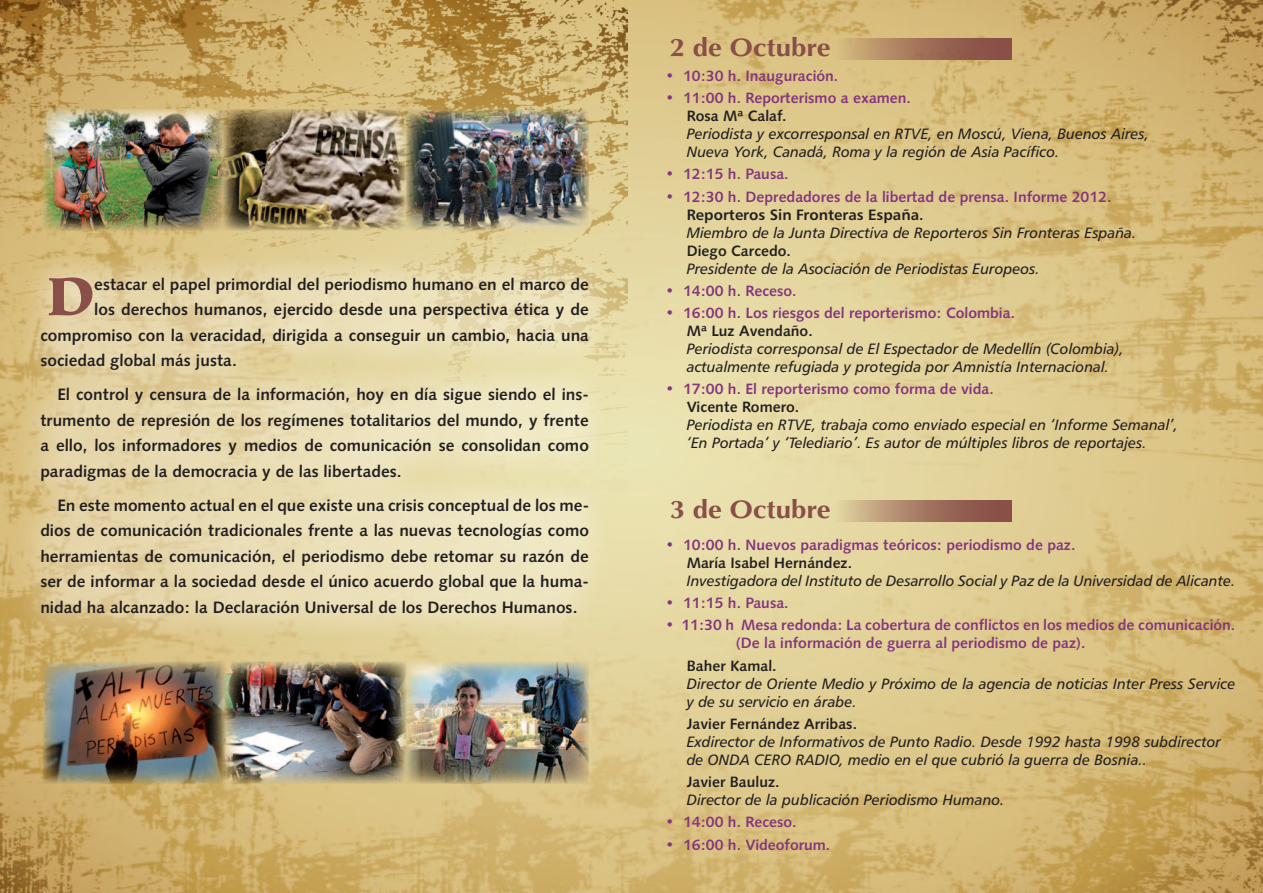
<style>
.page{position:relative;width:1263px;height:893px;background:#fff}
.page>*{position:absolute;margin:0;border:0;box-sizing:border-box;transform-origin:0 0}
.t1{font:900 53.1px "Hiroshige";color:#894f48}
.t2{font:700 25.5px "Optima";color:#894f48;scale:1.09 1}
.t3{font:16.5px/25.5px "Humanist 531 BT Bold A";color:#231f20;text-align:justify}
.t4{font:15px/18px "Humanist 777 BT Italic B";color:#231f20}
.t5{font:15px/18px "Humanist 531 BT Bold A";color:#84357d}
.t6{font:15px "Humanist 531 BT Bold A";color:#231f20}
.t7{font:15px "Humanist 777 BT Bold B";color:#231f20}
</style>
<div class="page">
<img style="left:0;top:0;width:1263px;height:893px">
<svg style="left:836px;top:38px;width:175px;height:21px;background:#a6785b"></svg>
<svg style="left:836px;top:501px;width:175px;height:21px;background:#aa8068"></svg>
<img style="left:0;top:0;width:627px;height:498px">
<div style="left:14px;top:250px;width:601px;height:391px;background:#fff;opacity:.75"></div>
<img style="left:43px;top:109px;width:546px;height:122px">
<img style="left:43px;top:662px;width:546px;height:122px">
<h1 class="t1" style="left:47px;top:264px;width:49px">D</h1>
<p class="t3" style="left:94px;top:271px;width:496px">estacar el papel primordial del periodismo humano en el marco de</p>
<p class="t3" style="left:94px;top:296px;width:496px">los derechos humanos, ejercido desde una perspectiva ética y de</p>
<p class="t3" style="left:40px;top:322px;width:550px">compromiso con la veracidad, dirigida a conseguir un cambio, hacia una</p>
<p class="t3" style="left:40px;top:347px;width:198px">sociedad global más justa.</p>
<p class="t3" style="left:40px;top:381px;width:550px;text-indent:17px">El control y censura de la información, hoy en día sigue siendo el ins&shy;trumento de represión de los regímenes totalitarios del mundo, y frente a ello, los informadores y medios de comunicación se consolidan como paradigmas de la democracia y de las libertades.</p>
<p class="t3" style="left:40px;top:492px;width:550px;text-indent:17px">En este momento actual en el que existe una crisis conceptual de los me&shy;dios de comunicación tradicionales frente a las nuevas tecnologías como herramientas de comunicación, el periodismo debe retomar su razón de ser de informar a la sociedad desde el único acuerdo global que la huma&shy;nidad ha alcanzado: la Declaración Universal de los Derechos Humanos.</p>
<h2 class="t2" style="left:670px;top:32px;width:149px">2 de Octubre</h2>
<p class="t5" style="left:665px;top:67px;width:174px">• 10:30 h. Inauguración.</p>
<p class="t5" style="left:665px;top:89px;width:247px">• 11:00 h. Reporterismo a examen.</p>
<p class="t6" style="left:687px;top:107px;width:101px">Rosa Mª Calaf.</p>
<p class="t4" style="left:687px;top:125px;width:464px">Periodista y excorresponsal en RTVE, en Moscú, Viena, Buenos Aires,<br>Nueva York, Canadá, Roma y la región de Asia Pacífico.</p>
<p class="t5" style="left:665px;top:165px;width:125px">• 12:15 h. Pausa.</p>
<p class="t5" style="left:665px;top:187px;width:447px">• 12:30 h. Depredadores de la libertad de prensa. Informe 2012.</p>
<p class="t7" style="left:687px;top:205px;width:238px">Reporteros Sin Fronteras España.</p>
<p class="t4" style="left:687px;top:223px;width:451px">Miembro de la Junta Directiva de Reporteros Sin Fronteras España.</p>
<p class="t6" style="left:687px;top:241px;width:106px">Diego Carcedo.</p>
<p class="t4" style="left:687px;top:259px;width:355px">Presidente de la Asociación de Periodistas Europeos.</p>
<p class="t5" style="left:665px;top:281px;width:133px">• 14:00 h. Receso.</p>
<p class="t5" style="left:665px;top:304px;width:351px">• 16:00 h. Los riesgos del reporterismo: Colombia.</p>
<p class="t6" style="left:687px;top:322px;width:127px">Mª Luz Avendaño.</p>
<p class="t4" style="left:687px;top:340px;width:438px">Periodista corresponsal de El Espectador de Medellín (Colombia), actualmente refugiada y protegida por Amnistía Internacional.</p>
<p class="t5" style="left:665px;top:380px;width:330px">• 17:00 h. El reporterismo como forma de vida.</p>
<p class="t6" style="left:687px;top:398px;width:114px">Vicente Romero.</p>
<p class="t4" style="left:687px;top:416px;width:493px">Periodista en RTVE, trabaja como enviado especial en ‘Informe Semanal’, ‘En Portada’ y ‘Telediario’. Es autor de múltiples libros de reportajes.</p>
<h2 class="t2" style="left:670px;top:495px;width:149px">3 de Octubre</h2>
<p class="t5" style="left:665px;top:535px;width:411px">• 10:00 h. Nuevos paradigmas teóricos: periodismo de paz.</p>
<p class="t6" style="left:687px;top:553px;width:167px">María Isabel Hernández.</p>
<p class="t4" style="left:687px;top:571px;width:550px">Investigadora del Instituto de Desarrollo Social y Paz de la Universidad de Alicante.</p>
<p class="t5" style="left:665px;top:594px;width:125px">• 11:15 h. Pausa.</p>
<p class="t5" style="left:736px;top:616px;width:501px;text-indent:-70px">• 11:30 h Mesa redonda: La cobertura de conflictos en los medios de comunicación. (De la información de guerra al periodismo de paz).</p>
<p class="t6" style="left:687px;top:656px;width:91px">Baher Kamal.</p>
<p class="t4" style="left:687px;top:674px;width:550px">Director de Oriente Medio y Próximo de la agencia de noticias Inter Press Service y de su servicio en árabe.</p>
<p class="t6" style="left:687px;top:714px;width:172px">Javier Fernández Arribas.</p>
<p class="t4" style="left:687px;top:732px;width:536px">Exdirector de Informativos de Punto Radio. Desde 1992 hasta 1998 subdirector de ONDA CERO RADIO, medio en el que cubrió la guerra de Bosnia..</p>
<p class="t6" style="left:687px;top:773px;width:94px">Javier Bauluz.</p>
<p class="t4" style="left:687px;top:791px;width:319px">Director de la publicación Periodismo Humano.</p>
<p class="t5" style="left:665px;top:813px;width:133px">• 14:00 h. Receso.</p>
<p class="t5" style="left:665px;top:835px;width:166px">• 16:00 h. Videoforum.</p>
</div>
